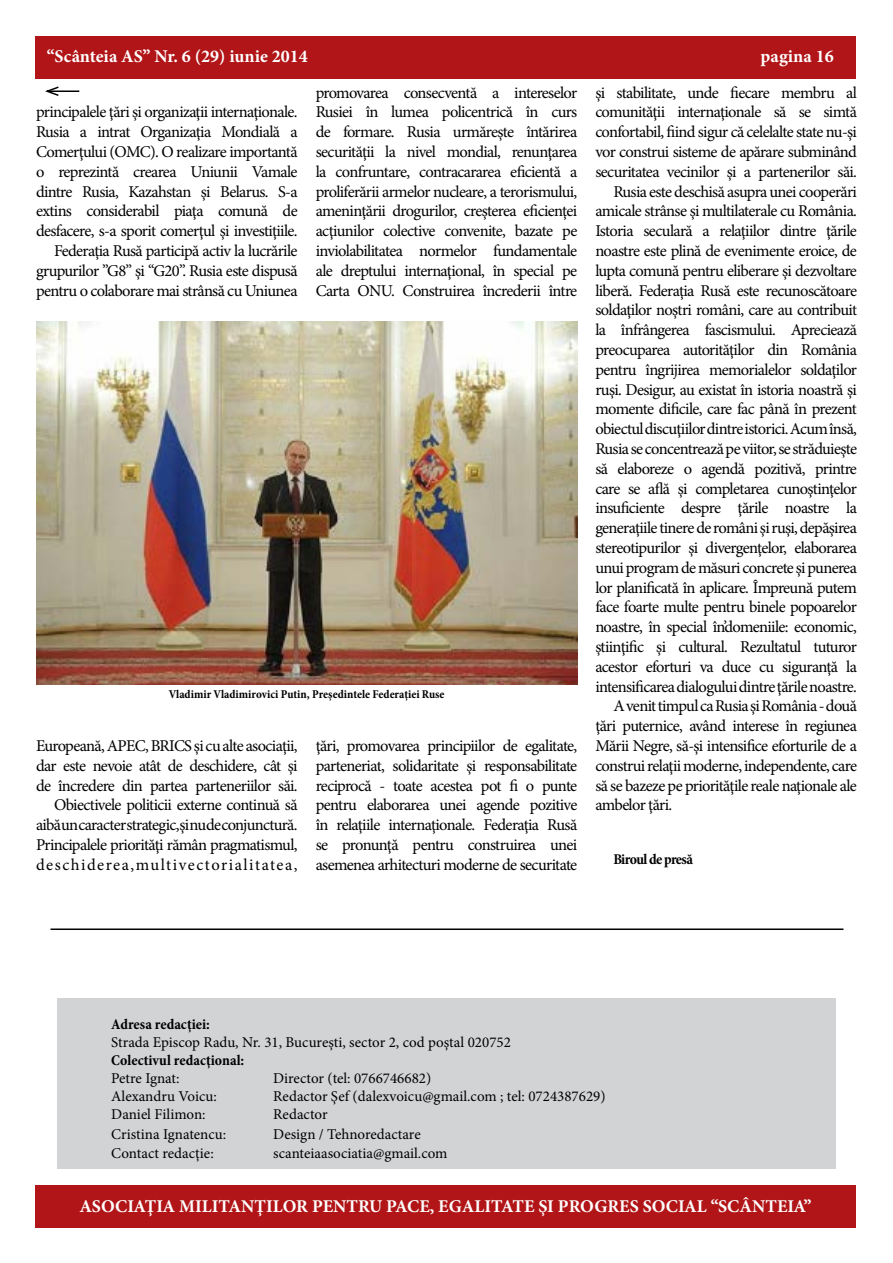
<style>
.page{position:relative;width:893px;height:1263px;background:#fff}
.page>*{position:absolute;margin:0;border:0;box-sizing:border-box;transform-origin:0 0}
.t1{font:700 18px "Minion Pro";color:#fff}
.t2{font:16.5px/19.8px "Minion Pro";letter-spacing:-.04em;color:#000;text-align:right}
.t3{font:15px "Minion Pro";color:#000}
.t4{font:700 condensed 15px "Minion Pro";color:#000}
.t5{font:700 condensed 12px "Minion Pro";letter-spacing:-.005em;color:#000}
</style>
<div class="page">
<div style="left:35px;top:1185px;width:821px;height:42px;background:#b11517"></div>
<div style="left:35px;top:36px;width:821px;height:42px;background:#b11517"></div>
<div style="left:57px;top:998px;width:779px;height:170px;background:#d1d3d4"></div>
<img style="left:36px;top:322px;width:541px;height:363px">
<hr style="left:47px;top:90px;width:32px;height:2px;background:#000">
<svg style="left:45px;top:86px;width:15px;height:10px"></svg>
<hr style="left:51px;top:928px;width:792px;height:2px;background:#000">
<p class="t1" style="left:47px;top:43px;width:262px">“Scânteia AS” Nr. 6 (29) iunie 2014</p>
<p class="t1" style="left:761px;top:43px;width:75px">pagina 16</p>
<p class="t2" style="left:36px;top:102px;width:263px">principalele ţări şi organizaţii internaţionale.<br>Rusia a intrat Organizaţia Mondială a Comerţului (OMC). O realizare importantă o reprezintă crearea Uniunii Vamale dintre Rusia, Kazahstan şi Belarus. S-a extins considerabil piaţa comună de desfacere, s-a sporit comerţul şi investiţiile.<br>Federaţia Rusă participă activ la lucrările grupurilor ”G8” şi “G20”. Rusia este dispusă pentru o colaborare mai strânsă cu Uniunea</p>
<p class="t2" style="left:316px;top:82px;width:263px;text-align:justify">promovarea consecventă a intereselor Rusiei în lumea policentrică în curs de formare. Rusia urmăreşte întărirea securităţii la nivel mondial, renunţarea la confruntare, contracararea eficientă a proliferării armelor nucleare, a terorismului, ameninţării drogurilor, creşterea eficienţei acţiunilor colective convenite, bazate pe inviolabilitatea normelor fundamentale ale dreptului internaţional, în special pe Carta ONU. Construirea încrederii între</p>
<p class="t5" style="left:169px;top:686px;width:277px">Vladimir Vladimirovici Putin, Preşedintele Federaţiei Ruse</p>
<p class="t2" style="left:36px;top:736px;width:263px">Europeană, APEC, BRICS şi cu alte asociaţii, dar este nevoie atât de deschidere, cât şi de încredere din partea parteneriilor săi.<br>Obiectivele politicii externe continuă să aibă un caracter strategic, şi nu de conjunctură.<br>Principalele priorităţi rămân pragmatismul, deschiderea,multivectorialitatea,</p>
<p class="t2" style="left:316px;top:736px;width:263px;text-align:justify">ţări, promovarea principiilor de egalitate, parteneriat, solidaritate şi responsabilitate reciprocă - toate acestea pot fi o punte pentru elaborarea unei agende pozitive în relaţiile internaţionale. Federaţia Rusă se pronunţă pentru construirea unei asemenea arhitecturi moderne de securitate</p>
<p class="t2" style="left:595px;top:82px;width:263px">şi stabilitate, unde fiecare membru al</p>
<p class="t2" style="left:595px;top:102px;width:263px">comunităţii internaţionale să se simtă</p>
<p class="t2" style="left:595px;top:122px;width:263px">confortabil, fiind sigur că celelalte state nu-şi</p>
<p class="t2" style="left:595px;top:142px;width:263px">vor construi sisteme de apărare subminând</p>
<p class="t2" style="left:595px;top:162px;width:263px">securitatea vecinilor şi a partenerilor săi.</p>
<p class="t2" style="left:613px;top:181px;width:245px">Rusia este deschisă asupra unei cooperări</p>
<p class="t2" style="left:595px;top:201px;width:263px">amicale strânse şi multilaterale cu România.</p>
<p class="t2" style="left:595px;top:221px;width:263px">Istoria seculară a relaţiilor dintre ţările</p>
<p class="t2" style="left:595px;top:241px;width:263px">noastre este plină de evenimente eroice, de</p>
<p class="t2" style="left:595px;top:261px;width:263px">lupta comună pentru eliberare şi dezvoltare</p>
<p class="t2" style="left:595px;top:280px;width:263px">liberă. Federaţia Rusă este recunoscătoare</p>
<p class="t2" style="left:595px;top:300px;width:263px">soldaţilor noştri români, care au contribuit</p>
<p class="t2" style="left:595px;top:320px;width:263px">la înfrângerea fascismului. Apreciează</p>
<p class="t2" style="left:595px;top:340px;width:263px">preocuparea autorităţilor din România</p>
<p class="t2" style="left:595px;top:360px;width:263px">pentru îngrijirea memorialelor soldaţilor</p>
<p class="t2" style="left:595px;top:379px;width:263px">ruşi. Desigur, au existat în istoria noastră şi</p>
<p class="t2" style="left:595px;top:399px;width:263px">momente dificile, care fac până în prezent</p>
<p class="t2" style="left:595px;top:419px;width:263px">obiectul discuţiilor dintre istorici. Acum însă,</p>
<p class="t2" style="left:595px;top:439px;width:263px">Rusia se concentrează pe viitor, se străduieşte</p>
<p class="t2" style="left:595px;top:459px;width:263px">să elaboreze o agendă pozitivă, printre</p>
<p class="t2" style="left:595px;top:478px;width:263px">care se află şi completarea cunoştinţelor</p>
<p class="t2" style="left:595px;top:498px;width:263px">insuficiente despre ţările noastre la</p>
<p class="t2" style="left:595px;top:518px;width:263px">generaţiile tinere de români şi ruşi, depăşirea</p>
<p class="t2" style="left:595px;top:538px;width:263px">stereotipurilor şi divergenţelor, elaborarea</p>
<p class="t2" style="left:595px;top:558px;width:263px">unui program de măsuri concrete şi punerea</p>
<p class="t2" style="left:595px;top:577px;width:263px">lor planificată în aplicare. Împreună putem</p>
<p class="t2" style="left:595px;top:597px;width:263px">face foarte multe pentru binele popoarelor</p>
<p class="t2" style="left:595px;top:617px;width:263px">noastre, în special în’domeniile: economic,</p>
<p class="t2" style="left:595px;top:637px;width:263px">ştiinţific şi cultural. Rezultatul tuturor</p>
<p class="t2" style="left:595px;top:657px;width:263px">acestor eforturi va duce cu siguranţă la</p>
<p class="t2" style="left:595px;top:676px;width:263px">intensificarea dialogului dintre ţările noastre.</p>
<p class="t2" style="left:613px;top:696px;width:245px">A venit timpul ca Rusia şi România - două</p>
<p class="t2" style="left:595px;top:716px;width:263px">ţări puternice, având interese în regiunea</p>
<p class="t2" style="left:595px;top:736px;width:263px">Mării Negre, să-şi intensifice eforturile de a</p>
<p class="t2" style="left:595px;top:756px;width:263px">construi relaţii moderne, independente, care</p>
<p class="t2" style="left:595px;top:775px;width:263px">să se bazeze pe priorităţile reale naţionale ale</p>
<p class="t2" style="left:595px;top:795px;width:78px">ambelor ţări.</p>
<p class="t4" style="left:613px;top:849px;width:81px">Biroul de presă</p>
<p class="t4" style="left:111px;top:1014px;width:100px">Adresa redacţiei:</p>
<p class="t3" style="left:111px;top:1032px;width:401px">Strada Episcop Radu, Nr. 31, Bucureşti, sector 2, cod poştal 020752</p>
<p class="t4" style="left:111px;top:1050px;width:135px">Colectivul redacţional:</p>
<p class="t3" style="left:111px;top:1068px;width:70px">Petre Ignat:</p>
<p class="t3" style="left:273px;top:1068px;width:160px">Director (tel: 0766746682)</p>
<p class="t3" style="left:111px;top:1086px;width:107px">Alexandru Voicu:</p>
<p class="t3" style="left:273px;top:1086px;width:334px">Redactor Şef (dalexvoicu@gmail.com ; tel: 0724387629)</p>
<p class="t3" style="left:111px;top:1104px;width:96px">Daniel Filimon:</p>
<p class="t3" style="left:273px;top:1104px;width:56px">Redactor</p>
<p class="t3" style="left:111px;top:1124px;width:116px">Cristina Ignatencu:</p>
<p class="t3" style="left:273px;top:1124px;width:149px">Design / Tehnoredactare</p>
<p class="t3" style="left:111px;top:1143px;width:104px">Contact redacţie:</p>
<p class="t3" style="left:273px;top:1143px;width:176px">scanteiaasociatia@gmail.com</p>
<p class="t1" style="left:80px;top:1194px;width:733px">ASOCIAŢIA MILITANŢILOR PENTRU PACE, EGALITATE ŞI PROGRES SOCIAL “SCÂNTEIA”</p>
</div>
